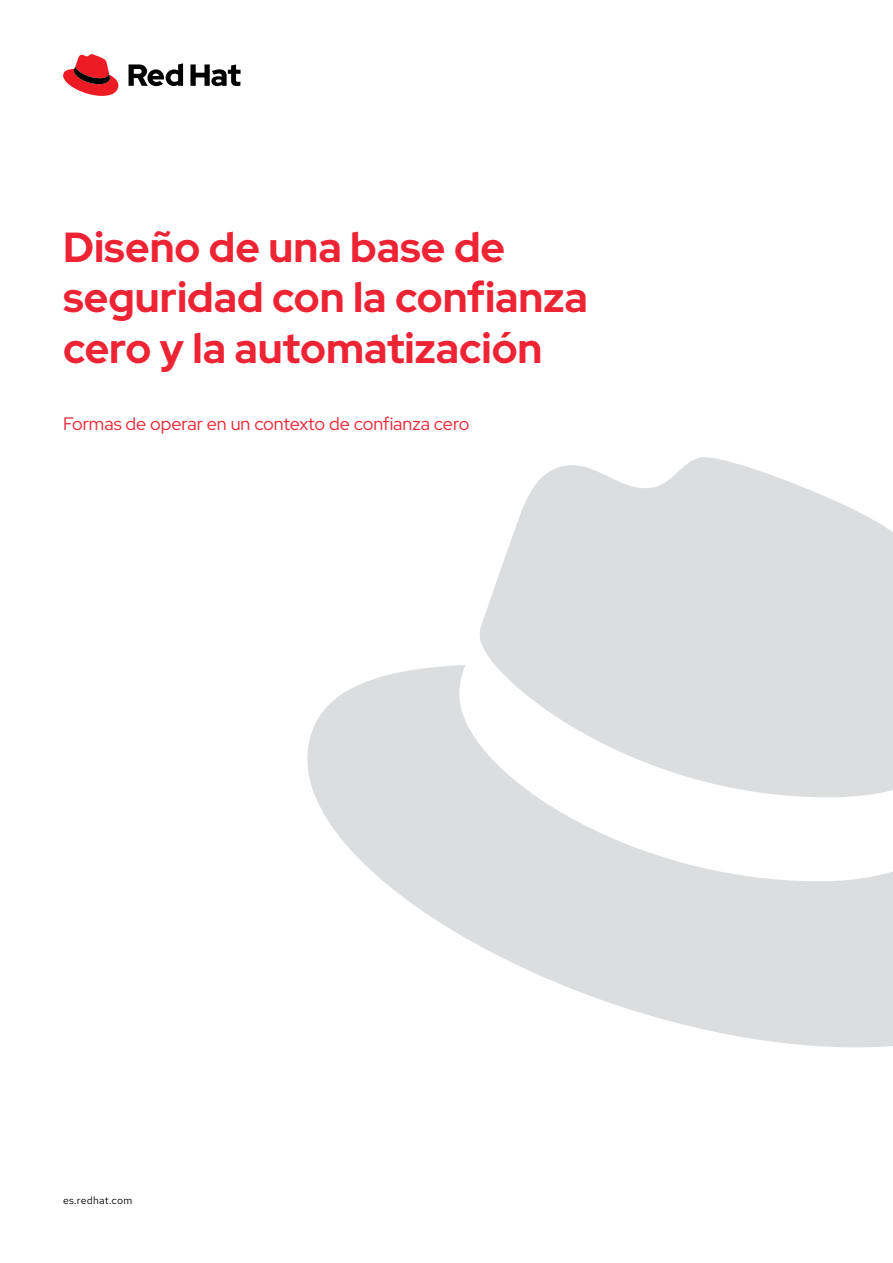
<style>
.page{position:relative;width:893px;height:1263px;background:#fff}
.page>*{position:absolute;margin:0;border:0;box-sizing:border-box;transform-origin:0 0}
.t1{font:700 42px/50.4px "Red Hat Display";color:#ee2434}
.t2{font:18px "Red Hat Display";color:#ee2434}
.t3{font:10.5px "Red Hat Text";letter-spacing:.025em;color:#000}
</style>
<div class="page">
<svg style="left:307px;top:457px;width:586px;height:590px;fill:#dcddde"></svg>
<svg style="left:63px;top:54px;width:55px;height:42px"></svg>
<svg style="left:129px;top:63px;width:112px;height:23px"></svg>
<p class="t1" style="left:63px;top:222px;width:526px">Diseño de una base de seguridad con la confianza cero y la automatización</p>
<p class="t2" style="left:63px;top:412px;width:408px">Formas de operar en un contexto de confianza cero</p>
<p class="t3" style="left:63px;top:1194px;width:71px">es.redhat.com</p>
</div>
